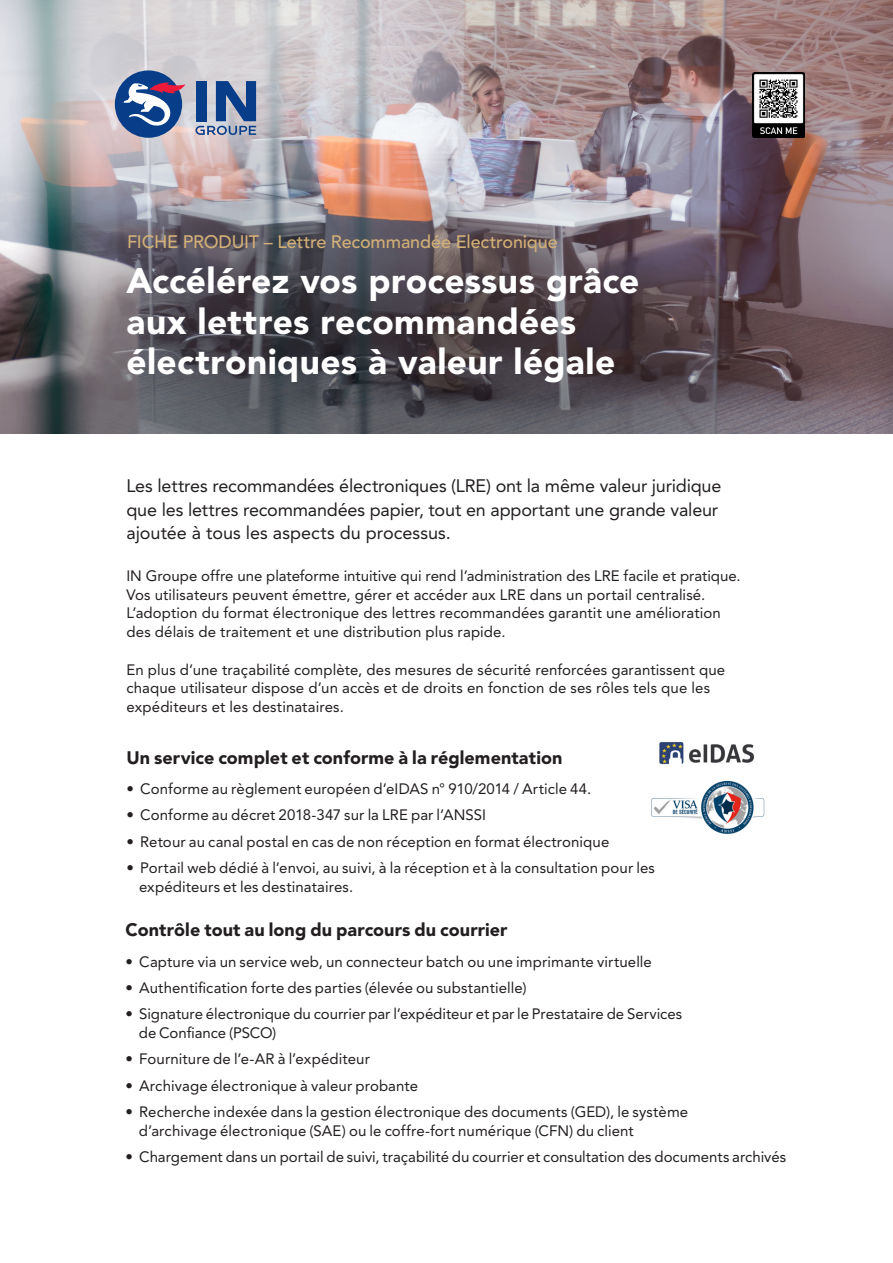
<style>
.page{position:relative;width:893px;height:1263px;background:#fff}
.page>*{position:absolute;margin:0;border:0;box-sizing:border-box;transform-origin:0 0}
.Heading_-_orange{font:900 35.25px/40.7px "Avenir LT Std";letter-spacing:.01em;color:#fff}
.Subheadline{font:18px/23.2px "Avenir LT Std";letter-spacing:-.01em;color:#231f20}
.Subheadline-2{font:900 18px "Avenir LT Std";letter-spacing:.005em;color:#231f20}
.Subheadline-3{font:500 18px "Avenir LT Std";letter-spacing:-.01em;color:#d2af76}
.Subheadline-4{font:15px/18.8px "Avenir LT Std";letter-spacing:.005em;color:#231f20}
</style>
<div class="page">
<img style="left:539px;top:0;width:354px;height:129px">
<svg style="left:0;top:129px;width:893px;height:305px;background:#645a62"></svg>
<img style="left:0;top:0;width:539px;height:269px">
<div style="left:115px;top:70px;width:67px;height:68px;background:#083e89;border-radius:50%"></div>
<svg style="left:124px;top:82px;width:61px;height:45px"></svg>
<svg style="left:195px;top:81px;width:61px;height:54px;background:#617da9"></svg>
<img style="left:753px;top:73px;width:52px;height:64px">
<img style="left:659px;top:742px;width:95px;height:23px">
<img style="left:651px;top:780px;width:114px;height:54px">
<p class="Subheadline-3" style="left:127px;top:232px;width:432px">FICHE PRODUIT – Lettre Recommandée Electronique</p>
<p class="Heading_-_orange" style="left:126px;top:260px;width:514px">Accélérez vos processus grâce aux lettres recommandées électroniques à valeur légale</p>
<p class="Subheadline" style="left:126px;top:475px;width:596px">Les lettres recommandées électroniques (LRE) ont la même valeur juridique</p>
<p class="Subheadline" style="left:126px;top:498px;width:593px">que les lettres recommandées papier, tout en apportant une grande valeur ajoutée à tous les aspects du processus.</p>
<p class="Subheadline-4" style="left:126px;top:566px;width:615px">IN Groupe offre une plateforme intuitive qui rend l’administration des LRE facile et pratique.<br>Vos utilisateurs peuvent émettre, gérer et accéder aux LRE dans un portail centralisé.<br>L’adoption du format électronique des lettres recommandées garantit une amélioration</p>
<p class="Subheadline-4" style="left:126px;top:623px;width:381px">des délais de traitement et une distribution plus rapide.</p>
<p class="Subheadline-4" style="left:126px;top:660px;width:600px">En plus d’une traçabilité complète, des mesures de sécurité renforcées garantissent que chaque utilisateur dispose d’un accès et de droits en fonction de ses rôles tels que les expéditeurs et les destinataires.</p>
<p class="Subheadline-2" style="left:126px;top:747px;width:437px">Un service complet et conforme à la réglementation</p>
<p class="Subheadline-4" style="left:126px;top:779px;width:466px">• Conforme au règlement européen d’eIDAS n° 910/2014 / Article 44.</p>
<p class="Subheadline-4" style="left:126px;top:806px;width:361px">• Conforme au décret 2018-347 sur la LRE par l’ANSSI</p>
<p class="Subheadline-4" style="left:126px;top:832px;width:484px">• Retour au canal postal en cas de non réception en format électronique</p>
<p class="Subheadline-4" style="left:126px;top:858px;width:530px">• Portail web dédié à l’envoi, au suivi, à la réception et à la consultation pour les</p>
<p class="Subheadline-4" style="left:139px;top:877px;width:216px">expéditeurs et les destinataires.</p>
<p class="Subheadline-2" style="left:125px;top:918px;width:384px">Contrôle tout au long du parcours du courrier</p>
<p class="Subheadline-4" style="left:125px;top:952px;width:528px">• Capture via un service web, un connecteur batch ou une imprimante virtuelle</p>
<p class="Subheadline-4" style="left:125px;top:979px;width:403px">• Authentification forte des parties (élevée ou substantielle)</p>
<p class="Subheadline-4" style="left:125px;top:1005px;width:558px">• Signature électronique du courrier par l’expéditeur et par le Prestataire de Services</p>
<p class="Subheadline-4" style="left:139px;top:1024px;width:139px">de Confiance (PSCO)</p>
<p class="Subheadline-4" style="left:125px;top:1050px;width:246px">• Fourniture de l’e-AR à l’expéditeur</p>
<p class="Subheadline-4" style="left:125px;top:1076px;width:294px">• Archivage électronique à valeur probante</p>
<p class="Subheadline-4" style="left:125px;top:1102px;width:564px">• Recherche indexée dans la gestion électronique des documents (GED), le système</p>
<p class="Subheadline-4" style="left:139px;top:1121px;width:497px">d’archivage électronique (SAE) ou le coffre-fort numérique (CFN) du client</p>
<p class="Subheadline-4" style="left:125px;top:1147px;width:662px">• Chargement dans un portail de suivi, traçabilité du courrier et consultation des documents archivés</p>
</div>
